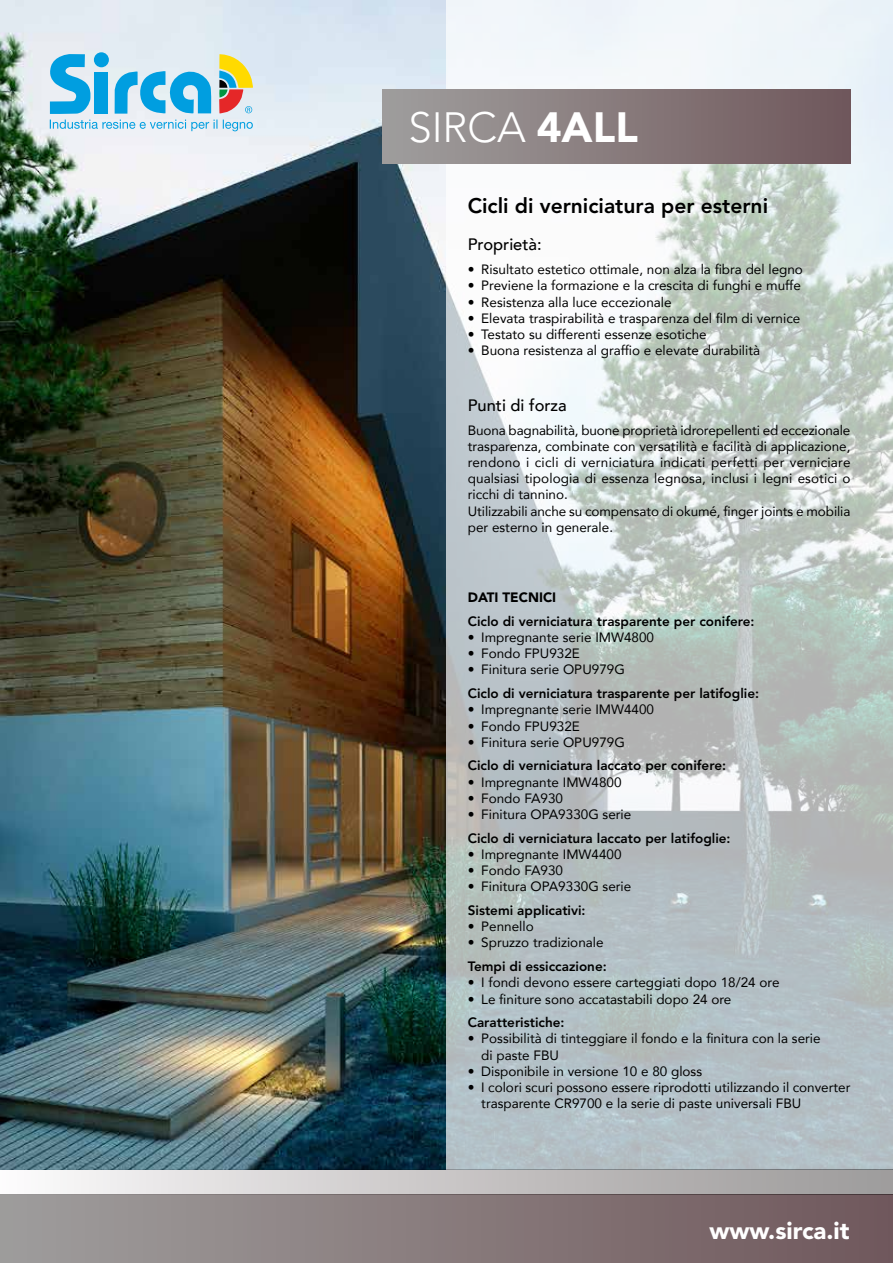
<style>
.page{position:relative;width:893px;height:1263px;background:#fff}
.page>*{position:absolute;margin:0;border:0;box-sizing:border-box;transform-origin:0 0}
.t1{font:300 42px "Avenir";color:#fff}
.t2{font:900 24px "Avenir";color:#fff}
.t3{font:800 21px "Avenir";color:#000}
.t4{font:500 16.5px "Avenir";color:#000}
.t5{font:13.5px/16.2px "Avenir";color:#000}
.t6{font:800 13.5px "Avenir";color:#000}
.t7{font:900 13.5px "Avenir";color:#000}
.s1{font-weight:900}
</style>
<div class="page">
<img style="left:0;top:0;width:446px;height:1169px">
<svg style="left:446px;top:0;width:447px;height:1169px"></svg>
<div style="left:383px;top:89px;width:467px;height:75px;background:linear-gradient(to right,#a09f9e,#70575b)"></div>
<div style="left:0;top:1195px;width:893px;height:68px;background:linear-gradient(to right,#9f9e9d,#70585c)"></div>
<div style="left:0;top:1169px;width:893px;height:26px;background:linear-gradient(to right,#fbf9f9,#9a9797)"></div>
<svg style="left:94px;top:52px;width:15px;height:15px"></svg>
<svg style="left:48px;top:54px;width:205px;height:77px;background:#96cbdd"></svg>
<h1 class="t1" style="left:408px;top:103px;width:231px">SIRCA <span class="s1">4ALL</span></h1>
<h3 class="t3" style="left:468px;top:193px;width:302px">Cicli di verniciatura per esterni</h3>
<p class="t4" style="left:468px;top:230px;width:75px">Proprietà:</p>
<p class="t5" style="left:468px;top:261px;width:337px">• Risultato estetico ottimale, non alza la fibra del legno</p>
<p class="t5" style="left:468px;top:277px;width:335px">• Previene la formazione e la crescita di funghi e muffe</p>
<p class="t5" style="left:468px;top:293px;width:205px">• Resistenza alla luce eccezionale</p>
<p class="t5" style="left:468px;top:310px;width:334px">• Elevata traspirabilità e trasparenza del film di vernice</p>
<p class="t5" style="left:468px;top:326px;width:240px">• Testato su differenti essenze esotiche</p>
<p class="t5" style="left:468px;top:342px;width:294px">• Buona resistenza al graffio e elevate durabilità</p>
<p class="t4" style="left:468px;top:391px;width:101px">Punti di forza</p>
<p class="t5" style="left:468px;top:421px;width:384px">Buona bagnabilità, buone proprietà idrorepellenti ed eccezionale trasparenza, combinate con versatilità e facilità di applicazione, rendono i cicli di verniciatura indicati perfetti per verniciare qualsiasi tipologia di essenza legnosa, inclusi i legni esotici o ricchi di tannino.<br>Utilizzabili anche su compensato di okumé, finger joints e mobilia per esterno in generale.</p>
<p class="t7" style="left:468px;top:589px;width:90px">DATI TECNICI</p>
<p class="t6" style="left:468px;top:613px;width:288px">Ciclo di verniciatura trasparente per conifere:</p>
<p class="t5" style="left:468px;top:629px;width:188px">• Impregnante serie IMW4800</p>
<p class="t5" style="left:468px;top:645px;width:114px">• Fondo FPU932E</p>
<p class="t5" style="left:468px;top:661px;width:159px">• Finitura serie OPU979G</p>
<p class="t6" style="left:468px;top:685px;width:293px">Ciclo di verniciatura trasparente per latifoglie:</p>
<p class="t5" style="left:468px;top:701px;width:188px">• Impregnante serie IMW4400</p>
<p class="t5" style="left:468px;top:717px;width:114px">• Fondo FPU932E</p>
<p class="t5" style="left:468px;top:733px;width:159px">• Finitura serie OPU979G</p>
<p class="t6" style="left:468px;top:758px;width:260px">Ciclo di verniciatura laccato per conifere:</p>
<p class="t5" style="left:468px;top:773px;width:155px">• Impregnante IMW4800</p>
<p class="t5" style="left:468px;top:790px;width:97px">• Fondo FA930</p>
<p class="t5" style="left:468px;top:806px;width:165px">• Finitura OPA9330G serie</p>
<p class="t6" style="left:468px;top:830px;width:264px">Ciclo di verniciatura laccato per latifoglie:</p>
<p class="t5" style="left:468px;top:846px;width:155px">• Impregnante IMW4400</p>
<p class="t5" style="left:468px;top:862px;width:97px">• Fondo FA930</p>
<p class="t5" style="left:468px;top:878px;width:165px">• Finitura OPA9330G serie</p>
<p class="t6" style="left:468px;top:902px;width:119px">Sistemi applicativi:</p>
<p class="t5" style="left:468px;top:918px;width:68px">• Pennello</p>
<p class="t5" style="left:468px;top:934px;width:137px">• Spruzzo tradizionale</p>
<p class="t6" style="left:468px;top:958px;width:141px">Tempi di essiccazione:</p>
<p class="t5" style="left:468px;top:974px;width:313px">• I fondi devono essere carteggiati dopo 18/24 ore</p>
<p class="t5" style="left:468px;top:990px;width:265px">• Le finiture sono accatastabili dopo 24 ore</p>
<p class="t6" style="left:468px;top:1014px;width:98px">Caratteristiche:</p>
<p class="t5" style="left:481px;top:1030px;width:341px;text-indent:-14px">• Possibilità di tinteggiare il fondo e la finitura con la serie di paste FBU</p>
<p class="t5" style="left:468px;top:1063px;width:236px">• Disponibile in versione 10 e 80 gloss</p>
<p class="t5" style="left:481px;top:1079px;width:371px;text-indent:-14px">• I colori scuri possono essere riprodotti utilizzando il converter trasparente CR9700 e la serie di paste universali FBU</p>
<h2 class="t2" style="left:710px;top:1216px;width:142px">www.sirca.it</h2>
</div>
